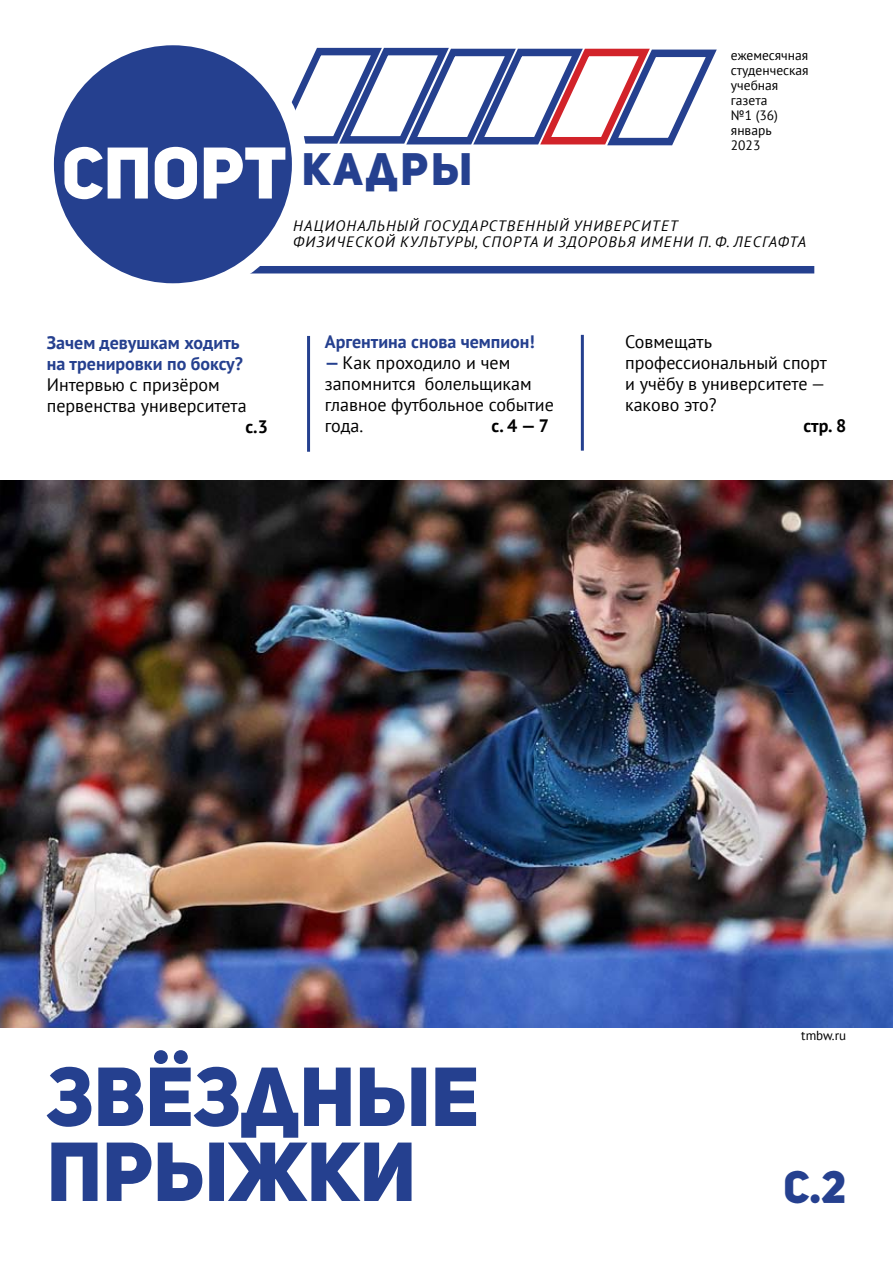
<style>
.page{position:relative;width:893px;height:1263px;background:#fff}
.page>*{position:absolute;margin:0;border:0;box-sizing:border-box;transform-origin:0 0}
.t1{font:82.5px/75px "Uni Sans Demo Heavy CAPS";color:#25408f}
.t2{font:72px "Uni Sans Demo Heavy CAPS";color:#fff}
.t3{font:45px "Uni Sans Demo Heavy CAPS";color:#25408f}
.t4{font:18px/21px "PT Sans";color:#000}
.t5{font:700 18px/21px "PT Sans";color:#25408f}
.t6{font:700 18px "PT Sans";color:#000}
.t7{font:italic 15px/16px "PT Sans";letter-spacing:.08em;color:#000}
.t8{font:13.5px/15px "PT Sans";color:#000}
.t9{font:13.05px "PT Sans";color:#000}
.s1{font-weight:700;color:#25408f}
</style>
<div class="page">
<div style="left:227px;top:266px;width:587px;height:7px;background:#25408f"></div>
<svg style="left:292px;top:47px;width:425px;height:99px"></svg>
<div style="left:46px;top:38px;width:253px;height:253px;background:#25408f;border-radius:50%"></div>
<div style="left:39px;top:30px;width:268px;height:268px;border:15px solid #fff;border-radius:50%"></div>
<hr style="left:581px;top:335px;width:3px;height:116px;background:#25408f">
<hr style="left:307px;top:336px;width:3px;height:116px;background:#25408f">
<img style="left:0;top:480px;width:893px;height:547px">
<h2 class="t2" style="left:62px;top:127px;width:412px">спорт <sup>кадры</sup></h2>
<p class="t8" style="left:731px;top:48px;width:79px">ежемесячная студенческая учебная газета<br>№1 (36) январь<br>2023</p>
<p class="t7" style="left:293px;top:217px;width:514px">Национальный государственный университет<br>физической культуры, спорта и здоровья имени П. Ф. Лесгафта</p>
<p class="t5" style="left:47px;top:332px;width:198px">Зачем девушкам ходить на тренировки по боксу?</p>
<p class="t4" style="left:47px;top:374px;width:201px">Интервью с призёром первенства университета</p>
<p class="t6" style="left:245px;top:415px;width:24px">с.3</p>
<p class="t5" style="left:325px;top:331px;width:212px">Аргентина снова чемпион!</p>
<p class="t4" style="left:325px;top:352px;width:231px"><span class="s1">—</span> Как проходило и чем запомнится болельщикам главное футбольное событие года.</p>
<p class="t6" style="left:492px;top:414px;width:59px">с. 4 — 7</p>
<p class="t4" style="left:625px;top:331px;width:203px">Совмещать профессиональный спорт и учёбу в университете — каково это?</p>
<p class="t6" style="left:803px;top:414px;width:44px">стр. 8</p>
<p class="t9" style="left:801px;top:1027px;width:46px">tmbw.ru</p>
<h1 class="t1" style="left:47px;top:1060px;width:434px">Звёздные прыжки</h1>
<h3 class="t3" style="left:783px;top:1158px;width:64px">с.2</h3>
</div>
